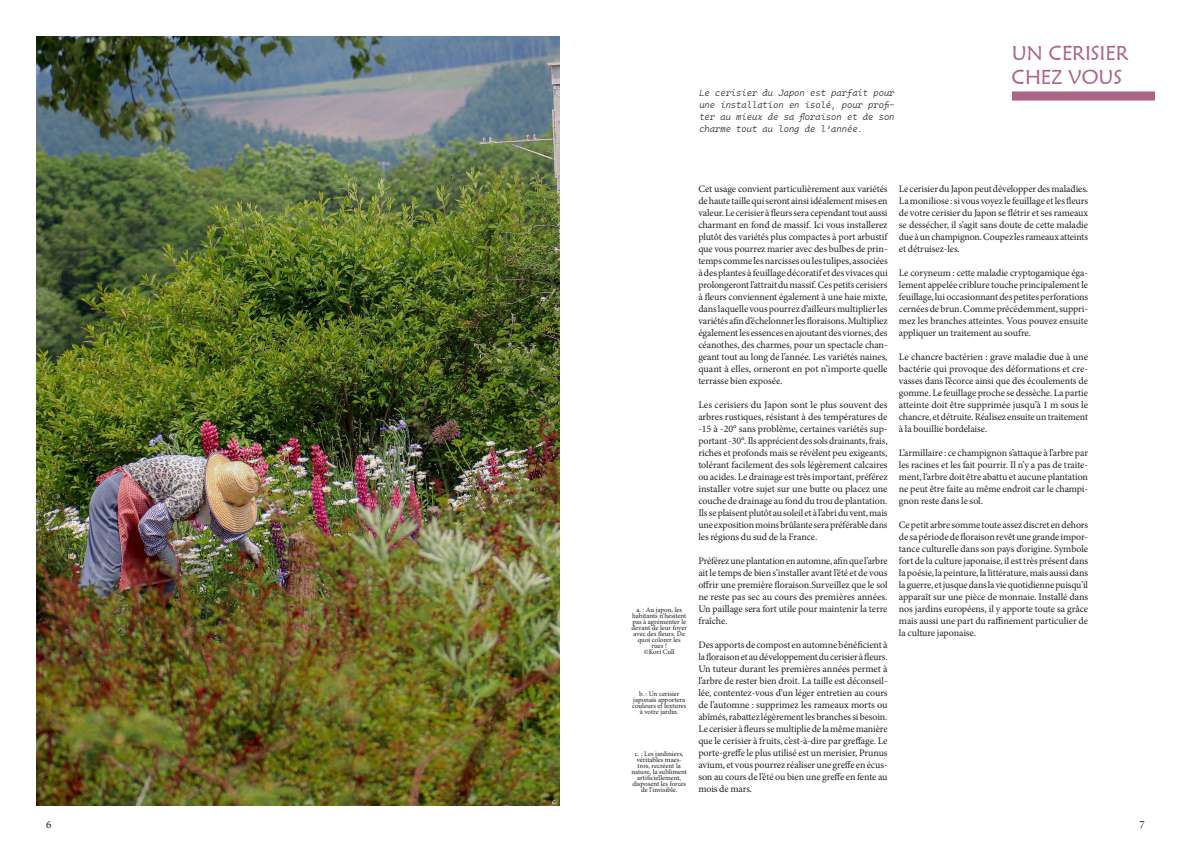
<style>
.page{position:relative;width:1191px;height:842px;background:#fff}
.page>*{position:absolute;margin:0;border:0;box-sizing:border-box;transform-origin:0 0}
.Sous-Titre{font:20px/24px "Maiandra GD";color:#ac6587}
.t1{font:11px "Minion Pro";color:#231f20}
.Labeur{font:10px/12px "Minion Pro";letter-spacing:-.01em;color:#231f20;text-align:justify}
.Texte_intro{font:italic 9px/12px "Cascadia Mono";color:#231f20;text-align:justify}
.Labeur-2{font:8px "Minion Pro";color:#fff}
.Légende{font:7px/6px "Minion Pro";color:#231f20;text-align:center}
</style>
<div class="page">
<div style="left:1012px;top:91px;width:143px;height:10px;background:#ac6587;border:1px solid #ac6587"></div>
<img style="left:36px;top:36px;width:523px;height:770px">
<p class="Labeur-2" style="left:552px;top:796px;width:7px">c.</p>
<p class="Texte_intro" style="left:699px;top:87px;width:197px">Le cerisier du Japon est parfait pour une installation en isolé, pour profi&shy;ter au mieux de sa floraison et de son charme tout au long de l’année.</p>
<p class="Sous-Titre" style="left:1012px;top:41px;width:118px">UN CERISIER<br>CHEZ VOUS</p>
<p class="Légende" style="left:631px;top:607px;width:57px">a. : Au japon, les habitants n’hésitent pas à agrémenter le devant de leur foyer avec des fleurs. De quoi colorer les rues !<br>©Kori Cull</p>
<p class="Légende" style="left:632px;top:691px;width:56px">b. : Un cerisier japonais apportera couleurs et textures à votre jardin.</p>
<p class="Légende" style="left:631px;top:751px;width:57px">c. : Les jardiniers, véritables maes&shy;tros, recréent la nature, la subliment artificiellement, disposent les forces de l’invisible.</p>
<p class="Labeur" style="left:698px;top:183px;width:191px">Cet usage convient particulièrement aux variétés de haute taille qui seront ainsi idéalement mises en valeur. Le cerisier à fleurs sera cependant tout aussi charmant en fond de massif. Ici vous installerez plutôt des variétés plus compactes à port arbustif que vous pourrez marier avec des bulbes de prin&shy;temps comme les narcisses ou les tulipes, associées à des plantes à feuillage décoratif et des vivaces qui prolongeront l’attrait du massif. Ces petits cerisiers à fleurs conviennent également à une haie mixte, dans laquelle vous pourrez d’ailleurs multiplier les variétés afin d’échelonner les floraisons. Multipliez également les essences en ajoutant des viornes, des céanothes, des charmes, pour un spectacle chan&shy;geant tout au long de l’année. Les variétés naines, quant à elles, orneront en pot n’importe quelle terrasse bien exposée.</p>
<p class="Labeur" style="left:698px;top:399px;width:191px">Les cerisiers du Japon sont le plus souvent des arbres rustiques, résistant à des températures de -15 à -20° sans problème, certaines variétés sup&shy;portant -30°. Ils apprécient des sols drainants, frais, riches et profonds mais se révèlent peu exigeants, tolérant facilement des sols légèrement calcaires ou acides. Le drainage est très important, préférez installer votre sujet sur une butte ou placez une couche de drainage au fond du trou de plantation.<br>Ils se plaisent plutôt au soleil et à l’abri du vent, mais une exposition moins brûlante sera préférable dans les régions du sud de la France.</p>
<p class="Labeur" style="left:698px;top:555px;width:191px">Préférez une plantation en automne, afin que l’arbre ait le temps de bien s’installer avant l’été et de vous offrir une première floraison.Surveillez que le sol ne reste pas sec au cours des premières années.<br>Un paillage sera fort utile pour maintenir la terre fraîche.</p>
<p class="Labeur" style="left:698px;top:639px;width:191px">Des apports de compost en automne bénéficient à la floraison et au développement du cerisier à fleurs.<br>Un tuteur durant les premières années permet à l’arbre de rester bien droit. La taille est déconseil&shy;lée, contentez-vous d’un léger entretien au cours de l’automne : supprimez les rameaux morts ou abîmés, rabattez légèrement les branches si besoin.</p>
<p class="Labeur" style="left:698px;top:723px;width:191px">Le cerisier à fleurs se multiplie de la même manière que le cerisier à fruits, c’est-à-dire par greffage. Le porte-greffe le plus utilisé est un merisier, Prunus avium, et vous pourrez réaliser une greffe en écus&shy;son au cours de l’été ou bien une greffe en fente au mois de mars.</p>
<p class="Labeur" style="left:899px;top:183px;width:191px">Le cerisier du Japon peut développer des maladies.<br>La moniliose : si vous voyez le feuillage et les fleurs de votre cerisier du Japon se flétrir et ses rameaux se dessécher, il s’agit sans doute de cette maladie due à un champignon. Coupez les rameaux atteints et détruisez-les.</p>
<p class="Labeur" style="left:899px;top:267px;width:191px">Le coryneum : cette maladie cryptogamique éga&shy;lement appelée criblure touche principalement le feuillage, lui occasionnant des petites perforations cernées de brun. Comme précédemment, suppri&shy;mez les branches atteintes. Vous pouvez ensuite appliquer un traitement au soufre.</p>
<p class="Labeur" style="left:899px;top:351px;width:191px">Le chancre bactérien : grave maladie due à une bactérie qui provoque des déformations et cre&shy;vasses dans l’écorce ainsi que des écoulements de gomme. Le feuillage proche se dessèche. La partie atteinte doit être supprimée jusqu’à 1 m sous le chancre, et détruite. Réalisez ensuite un traitement à la bouillie bordelaise.</p>
<p class="Labeur" style="left:899px;top:447px;width:191px">L’armillaire : ce champignon s’attaque à l’arbre par les racines et les fait pourrir. Il n’y a pas de traite&shy;ment, l‘arbre doit être abattu et aucune plantation ne peut être faite au même endroit car le champi&shy;gnon reste dans le sol.</p>
<p class="Labeur" style="left:899px;top:519px;width:191px">Ce petit arbre somme toute assez discret en dehors de sa période de floraison revêt une grande impor&shy;tance culturelle dans son pays d’origine. Symbole fort de la culture japonaise, il est très présent dans la poésie, la peinture, la littérature, mais aussi dans la guerre, et jusque dans la vie quotidienne puisqu’il apparaît sur une pièce de monnaie. Installé dans nos jardins européens, il y apporte toute sa grâce mais aussi une part du raffinement particulier de la culture japonaise.</p>
<p class="t1" style="left:46px;top:817px;width:7px">6</p>
<p class="t1" style="left:1139px;top:817px;width:7px">7</p>
</div>
